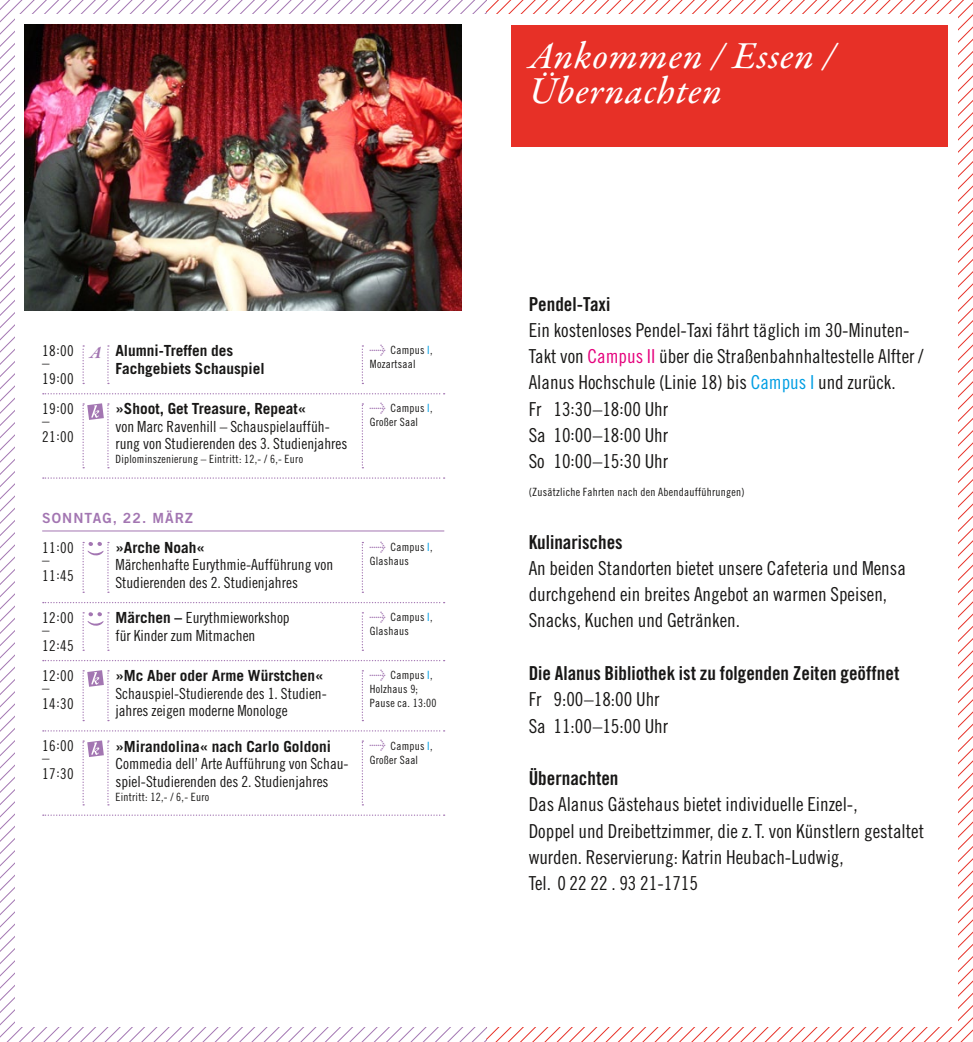
<style>
.page{position:relative;width:973px;height:1042px;background:#fff}
.page>*{position:absolute;margin:0;border:0;box-sizing:border-box;transform-origin:0 0}
.t1{font:38.5px/35px "Garamond Premr Pro Med It";letter-spacing:.025em;color:#fff}
.t2{font:19.25px/26.2px "Trade Gothic LT Std Cn 18";color:#181716}
.t3{font:19.25px "Trade Gothic LT Std Bd Cn 20";color:#181716}
.t4{font:15.4px/17.5px "Trade Gothic LT Std Cn 18";color:#181716}
.t5{font:700 15.4px/17.5px "Trade Gothic LT Std";color:#181716}
.t6{font:14.88px/12.2px "Trade Gothic LT Std Cn 18";letter-spacing:.035em;color:#181716}
.t7{font:14px "Trade Gothic LT Std Bd 2";letter-spacing:.075em;color:#a376b2}
.t8{font:11.38px/14px "Trade Gothic LT Std Cn 18";letter-spacing:.02em;color:#181716}
.s1{font-family:"Garamond Premr Pro";font-style:italic;font-size:17.5px;color:#a376b2}
.s2{color:#009ee3}
.s3{font-family:"Trade Gothic LT Std";font-weight:700}
.s4{color:#e5007c}
</style>
<div class="page">
<svg style="left:935px;top:0;width:37px;height:1042px"></svg>
<svg style="left:458px;top:0;width:56px;height:1042px"></svg>
<div style="left:15px;top:15px;width:471px;height:1012px;background:#fff"></div>
<div style="left:486px;top:15px;width:471px;height:1012px;background:#fff"></div>
<img style="left:444px;top:25px;width:17px;height:285px">
<div style="left:511px;top:25px;width:436px;height:121px;background:#e73027"></div>
<img style="left:0;top:0;width:444px;height:1042px">
<p class="t6" style="left:42px;top:344px;width:33px">18:00 –</p>
<p class="t6" style="left:42px;top:372px;width:33px">19:00</p>
<p class="t6" style="left:42px;top:402px;width:33px">19:00 –</p>
<p class="t6" style="left:42px;top:430px;width:33px">21:00</p>
<p class="t5" style="left:115px;top:342px;width:151px;text-indent:-26px"><span class="s1">A</span> Alumni-Treffen des<br>Fachgebiets Schauspiel</p>
<p class="t8" style="left:370px;top:343px;width:64px;text-indent:21px">Campus <span class="s2">I</span>,<br>Mozartsaal</p>
<p class="t5" style="left:115px;top:400px;width:192px">»Shoot, Get Treasure, Repeat«</p>
<p class="t4" style="left:115px;top:417px;width:233px">von Marc Ravenhill – Schauspielauffüh&shy;rung von Studierenden des 3. Studienjahres</p>
<p class="t8" style="left:115px;top:452px;width:189px">Diplominszenierung – Eintritt: 12,- / 6,- Euro</p>
<p class="t8" style="left:370px;top:401px;width:64px;text-indent:21px">Campus <span class="s2">I</span>,<br>Großer Saal</p>
<p class="t7" style="left:42px;top:509px;width:152px">SONNTAG, 22. MÄRZ</p>
<p class="t6" style="left:42px;top:541px;width:33px">11:00 –</p>
<p class="t6" style="left:42px;top:569px;width:33px">11:45</p>
<p class="t5" style="left:115px;top:538px;width:91px">»Arche Noah«</p>
<p class="t4" style="left:115px;top:556px;width:219px">Märchenhafte Eurythmie-Aufführung von<br>Studierenden des 2. Studienjahres</p>
<p class="t8" style="left:370px;top:540px;width:64px;text-indent:21px">Campus <span class="s2">I</span>,<br>Glashaus</p>
<p class="t6" style="left:42px;top:611px;width:33px">12:00 –</p>
<p class="t6" style="left:42px;top:639px;width:33px">12:45</p>
<p class="t4" style="left:115px;top:609px;width:176px"><span class="s3">Märchen –</span> Eurythmieworkshop für Kinder zum Mitmachen</p>
<p class="t8" style="left:370px;top:610px;width:64px;text-indent:21px">Campus <span class="s2">I</span>,<br>Glashaus</p>
<p class="t6" style="left:42px;top:669px;width:33px">12:00 –</p>
<p class="t6" style="left:42px;top:697px;width:33px">14:30</p>
<p class="t5" style="left:115px;top:667px;width:210px">»Mc Aber oder Arme Würstchen«</p>
<p class="t4" style="left:115px;top:684px;width:213px">Schauspiel-Studierende des 1. Studien&shy;jahres zeigen moderne Monologe</p>
<p class="t8" style="left:370px;top:668px;width:68px;text-indent:21px">Campus <span class="s2">I</span>,<br>Holzhaus 9;<br>Pause ca. 13:00</p>
<p class="t6" style="left:42px;top:739px;width:33px">16:00 –</p>
<p class="t6" style="left:42px;top:767px;width:33px">17:30</p>
<p class="t5" style="left:115px;top:737px;width:217px">»Mirandolina« nach Carlo Goldoni</p>
<p class="t4" style="left:115px;top:754px;width:235px">Commedia dell’ Arte Aufführung von Schau&shy;spiel-Studierenden des 2. Studienjahres</p>
<p class="t8" style="left:115px;top:789px;width:95px">Eintritt: 12,- / 6,- Euro</p>
<p class="t8" style="left:370px;top:738px;width:64px;text-indent:21px">Campus <span class="s2">I</span>,<br>Großer Saal</p>
<h1 class="t1" style="left:528px;top:40px;width:308px">Ankommen / Essen /<br>Übernachten</h1>
<p class="t3" style="left:528px;top:292px;width:83px">Pendel-Taxi</p>
<p class="t2" style="left:528px;top:317px;width:396px">Ein kostenloses Pendel-Taxi fährt täglich im 30--Minuten-Takt von <span class="s4">Campus II</span> über die Straßenbahnhaltestelle Alfter / Alanus Hochschule (Linie 18) bis <span class="s2">Campus I</span> und zurück.<br>Fr 13:30–18:00 Uhr<br>Sa 10:00–18:00 Uhr<br>So 10:00–15:30 Uhr</p>
<p class="t8" style="left:528px;top:485px;width:217px">(Zusätzliche Fahrten nach den Abendaufführungen)</p>
<p class="t3" style="left:528px;top:530px;width:96px">Kulinarisches</p>
<p class="t2" style="left:528px;top:555px;width:378px">An beiden Standorten bietet unsere Cafeteria und Mensa durchgehend ein breites Angebot an warmen Speisen,<br>Snacks, Kuchen und Getränken.</p>
<p class="t3" style="left:528px;top:661px;width:372px">Die Alanus Bibliothek ist zu folgenden Zeiten geöffnet</p>
<p class="t2" style="left:528px;top:686px;width:141px">Fr 9:00–18:00 Uhr<br>Sa 11:00–15:00 Uhr</p>
<p class="t3" style="left:528px;top:766px;width:91px">Übernachten</p>
<p class="t2" style="left:528px;top:791px;width:397px">Das Alanus Gästehaus bietet individuelle Einzel-,<br>Doppel und Dreibettzimmer, die z.T. von Künstlern gestaltet wurden. Reservierung: Katrin Heubach-Ludwig,<br>Tel. 0 22 22 . 93 21-1715</p>
</div>
